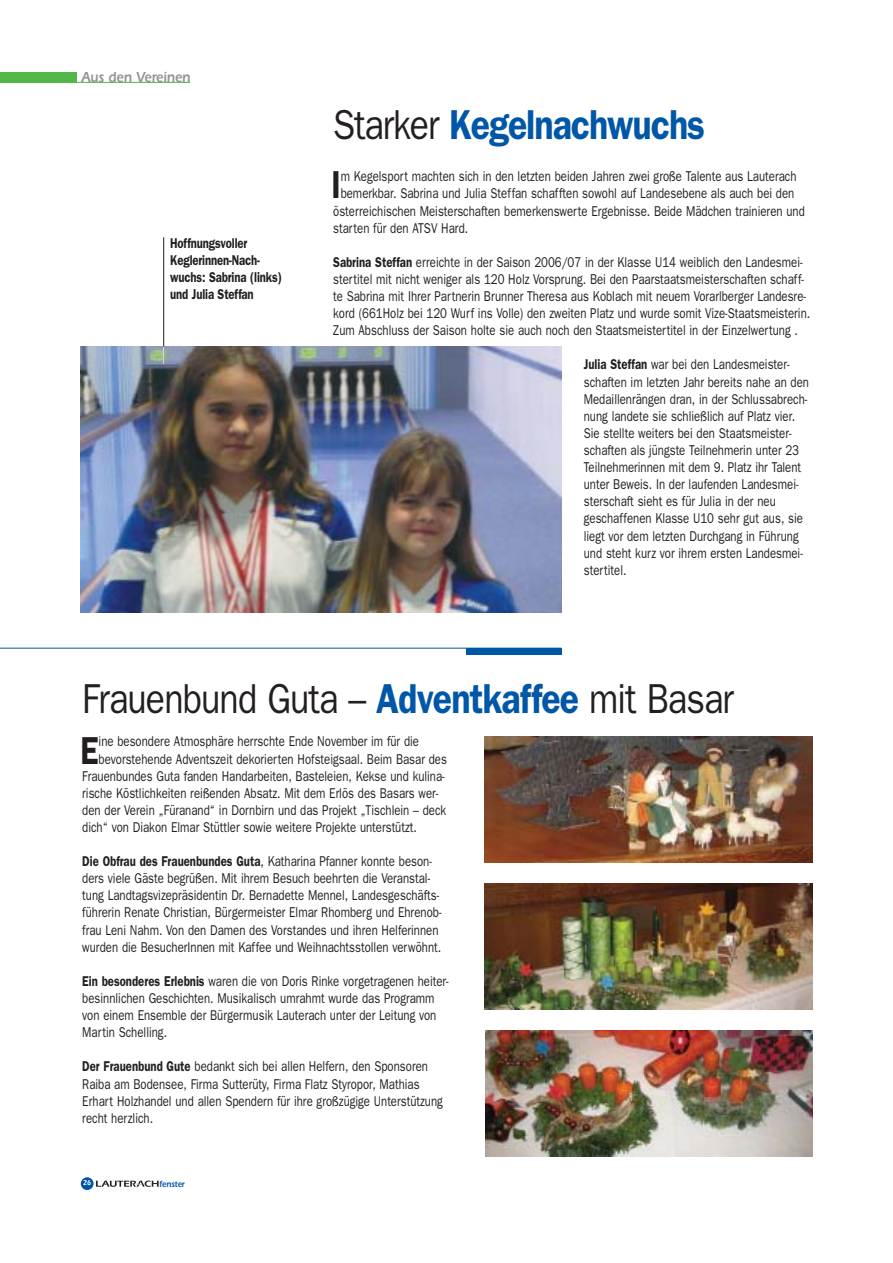
<style>
.page{position:relative;width:893px;height:1263px;background:#fff}
.page>*{position:absolute;margin:0;border:0;box-sizing:border-box;transform-origin:0 0}
.t1{font:42px "Franklin Gothic";letter-spacing:-.025em;color:#231f20;scale:.85 1}
.t2{font:600 42px "Franklin Gothic";letter-spacing:-.03em;color:#0057a8;scale:.85 1}
.t3{font:600 39.15px "Franklin Gothic";color:#231f20;scale:.8 1}
.t4{font:600 15px "Itc Eras";color:#939598;scale:.85 1}
.t5{font:14.25px/17.1px "Franklin Gothic";color:#231f20;scale:.8 1}
.t6{font:600 14.25px/17.1px "Franklin Gothic";letter-spacing:-.01em;color:#231f20;scale:.8 1}
.t7{font:600 9px "Itc Eras";color:#0057a8;scale:.85 1}
.t8{font:600 7.5px "Itc Eras";color:#fff;scale:.85 1}
.s1{font-weight:400;color:#231f20}
.s2{font-weight:600}
.s3{font-weight:600;color:#0057a8}
</style>
<div class="page">
<img style="left:81px;top:346px;width:480px;height:266px">
<img style="left:485px;top:737px;width:327px;height:126px">
<img style="left:485px;top:884px;width:327px;height:126px">
<img style="left:485px;top:1031px;width:327px;height:126px">
<hr style="left:163px;top:237px;width:1px;height:127px;background:#231f20">
<svg style="left:163px;top:347px;width:1px;height:17px"></svg>
<hr style="left:0;top:648px;width:561px;height:1px;background:#0057a8">
<div style="left:466px;top:648px;width:95px;height:6px;background:#0057a8"></div>
<div style="left:81px;top:1177px;width:13px;height:13px;background:#0057a8;border-radius:50%"></div>
<svg style="left:96px;top:1180px;width:63px;height:7px"></svg>
<div style="left:0;top:72px;width:77px;height:11px;background:#50b748"></div>
<hr style="left:75px;top:82px;width:115px;height:1px;background:#50b748">
<p class="t4" style="left:82px;top:72px;width:130px">Aus den Vereinen</p>
<p class="t6" style="left:170px;top:236px;width:141px">Hoffnungsvoller<br>Keglerinnen-Nach&shy;wuchs: Sabrina (links) und Julia Steffan</p>
<h1 class="t2" style="left:333px;top:110px;width:439px"><span class="s1">Starker</span> Kegelnachwuchs</h1>
<h2 class="t3" style="left:331px;top:172px;width:13px">I</h2>
<p class="t5" style="left:341px;top:169px;width:571px">m Kegelsport machten sich in den letzten beiden Jahren zwei große Talente aus Lauterach</p>
<p class="t5" style="left:341px;top:186px;width:569px">bemerkbar. Sabrina und Julia Steffan schafften sowohl auf Landesebene als auch bei den</p>
<p class="t5" style="left:333px;top:203px;width:591px">österreichischen Meisterschaften bemerkenswerte Ergebnisse. Beide Mädchen trainieren und</p>
<p class="t5" style="left:333px;top:221px;width:170px">starten für den ATSV Hard.</p>
<p class="t5" style="left:333px;top:255px;width:598px"><span class="s2">Sabrina Steffan</span> erreichte in der Saison 2006/07 in der Klasse U14 weiblich den Landesmei&shy;stertitel mit nicht weniger als 120 Holz Vorsprung. Bei den Paarstaatsmeisterschaften schaff&shy;te Sabrina mit Ihrer Partnerin Brunner Theresa aus Koblach mit neuem Vorarlberger Landesre&shy;kord (661Holz bei 120 Wurf ins Volle) den zweiten Platz und wurde somit Vize-Staatsmeisterin.<br>Zum Abschluss der Saison holte sie auch noch den Staatsmeistertitel in der Einzelwertung .</p>
<p class="t5" style="left:584px;top:357px;width:283px"><span class="s2">Julia Steffan</span> war bei den Landesmeister&shy;schaften im letzten Jahr bereits nahe an den Medaillenrängen dran, in der Schlussabrech&shy;nung landete sie schließlich auf Platz vier.<br>Sie stellte weiters bei den Staatsmeister&shy;schaften als jüngste Teilnehmerin unter 23<br>Teilnehmerinnen mit dem 9. Platz ihr Talent unter Beweis. In der laufenden Landesmei&shy;sterschaft sieht es für Julia in der neu geschaffenen Klasse U10 sehr gut aus, sie liegt vor dem letzten Durchgang in Führung und steht kurz vor ihrem ersten Landesmei&shy;stertitel.</p>
<h1 class="t1" style="left:82px;top:684px;width:768px">Frauenbund Guta – <span class="s3">Adventkaffee</span> mit Basar</h1>
<h2 class="t3" style="left:81px;top:737px;width:24px">E</h2>
<p class="t5" style="left:99px;top:734px;width:402px">ine besondere Atmosphäre herrschte Ende November im für die</p>
<p class="t5" style="left:99px;top:751px;width:437px">bevorstehende Adventszeit dekorierten Hofsteigsaal. Beim Basar des</p>
<p class="t5" style="left:82px;top:769px;width:455px">Frauenbundes Guta fanden Handarbeiten, Basteleien, Kekse und kulina-</p>
<p class="t5" style="left:82px;top:786px;width:447px">rische Köstlichkeiten reißenden Absatz. Mit dem Erlös des Basars wer-</p>
<p class="t5" style="left:82px;top:803px;width:456px">den der Verein „Füranand“ in Dornbirn und das Projekt „Tischlein – deck</p>
<p class="t5" style="left:82px;top:820px;width:420px">dich“ von Diakon Elmar Stüttler sowie weitere Projekte unterstützt.</p>
<p class="t5" style="left:82px;top:854px;width:450px"><span class="s2">Die Obfrau des Frauenbundes Guta</span>, Katharina Pfanner konnte beson&shy;ders viele Gäste begrüßen. Mit ihrem Besuch beehrten die Veranstal&shy;tung Landtagsvizepräsidentin Dr. Bernadette Mennel, Landesgeschäfts&shy;führerin Renate Christian, Bürgermeister Elmar Rhomberg und Ehrenob&shy;frau Leni Nahm. Von den Damen des Vorstandes und ihren Helferinnen wurden die BesucherInnen mit Kaffee und Weihnachtsstollen verwöhnt.</p>
<p class="t5" style="left:82px;top:974px;width:460px"><span class="s2">Ein besonderes Erlebnis</span> waren die von Doris Rinke vorgetragenen heiter&shy;besinnlichen Geschichten. Musikalisch umrahmt wurde das Programm von einem Ensemble der Bürgermusik Lauterach unter der Leitung von Martin Schelling.</p>
<p class="t5" style="left:82px;top:1059px;width:452px"><span class="s2">Der Frauenbund Gute</span> bedankt sich bei allen Helfern, den Sponsoren Raiba am Bodensee, Firma Sutterüty, Firma Flatz Styropor, Mathias Erhart Holzhandel und allen Spendern für ihre großzügige Unterstützung recht herzlich.</p>
<p class="t8" style="left:83px;top:1180px;width:11px">26</p>
<p class="t7" style="left:160px;top:1181px;width:31px">fenster</p>
</div>
